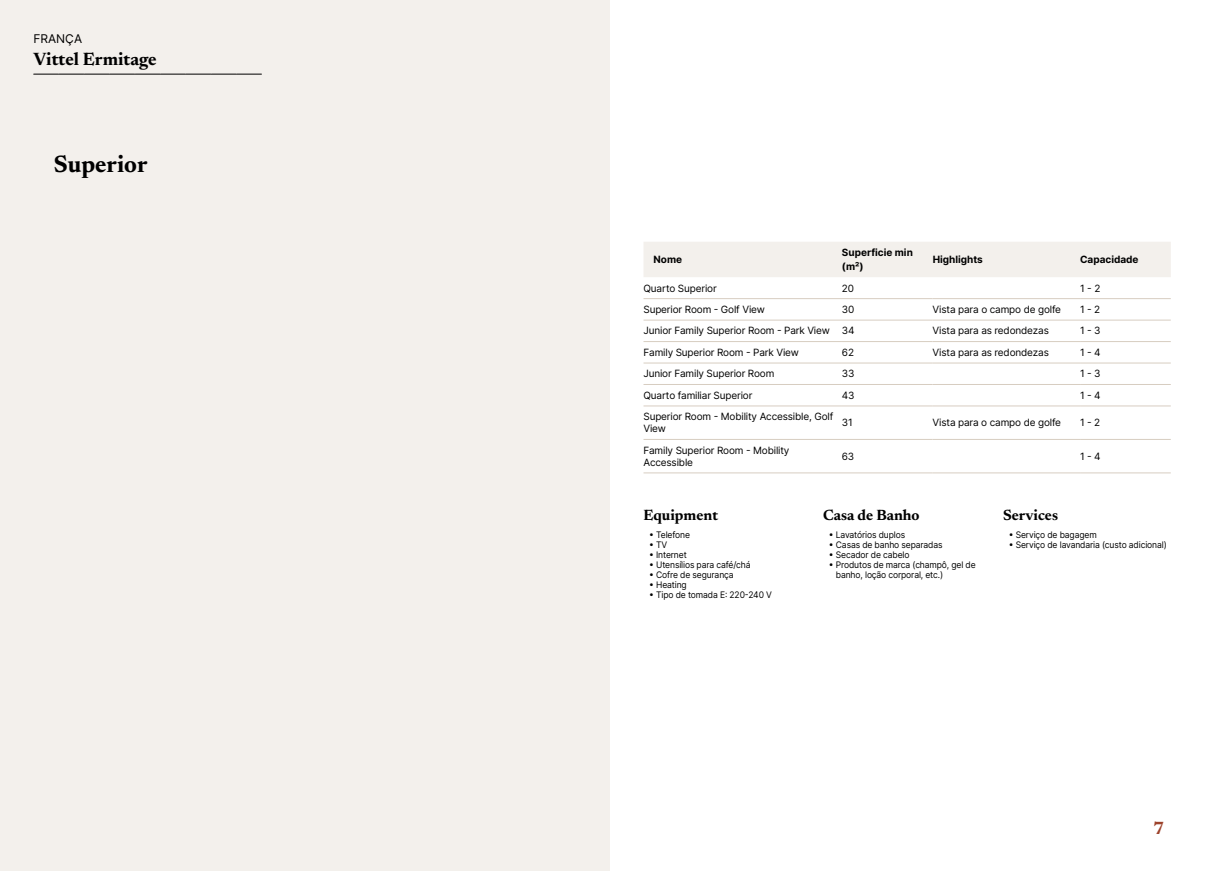
<style>
.page{position:relative;width:1219px;height:871px;background:#fff}
.page>*{position:absolute;margin:0;border:0;box-sizing:border-box;transform-origin:0 0}
.t1{font:700 24px "Newsreader 24 pt";color:#000}
.t2{font:700 18px "Newsreader 24 pt";color:#000}
.t3{font:700 18px "Newsreader 24 pt";color:#9d432c}
.t4{font:700 15px "Newsreader 24 pt";color:#000}
.t5{font:12px "Inter";color:#000}
.t6{font:10px/12px "Inter";letter-spacing:-.015em;color:#000}
.t7{font:700 10px/14px "Inter";color:#000}
.t8{font:9px/10px "Inter";letter-spacing:-.015em;color:#000;scale:.95 1}
</style>
<div class="page">
<div style="left:0;top:0;width:609px;height:870px;background:#f3f0ec"></div>
<svg style="left:34px;top:74px;width:227px;height:1px"></svg>
<div style="left:644px;top:242px;width:527px;height:35px;background:#f3f0ec"></div>
<hr style="left:643px;top:298px;width:199px;height:1px;background:#d7cdc1">
<hr style="left:842px;top:298px;width:91px;height:1px;background:#d7cdc1">
<hr style="left:933px;top:298px;width:147px;height:1px;background:#d7cdc1">
<hr style="left:1080px;top:298px;width:91px;height:1px;background:#d7cdc1">
<hr style="left:643px;top:319px;width:199px;height:1px;background:#d7cdc1">
<hr style="left:842px;top:319px;width:91px;height:1px;background:#d7cdc1">
<hr style="left:933px;top:319px;width:147px;height:1px;background:#d7cdc1">
<hr style="left:1080px;top:319px;width:91px;height:1px;background:#d7cdc1">
<hr style="left:643px;top:341px;width:199px;height:1px;background:#d7cdc1">
<hr style="left:842px;top:341px;width:91px;height:1px;background:#d7cdc1">
<hr style="left:933px;top:341px;width:147px;height:1px;background:#d7cdc1">
<hr style="left:1080px;top:341px;width:91px;height:1px;background:#d7cdc1">
<hr style="left:643px;top:362px;width:199px;height:1px;background:#d7cdc1">
<hr style="left:842px;top:362px;width:91px;height:1px;background:#d7cdc1">
<hr style="left:933px;top:362px;width:147px;height:1px;background:#d7cdc1">
<hr style="left:1080px;top:362px;width:91px;height:1px;background:#d7cdc1">
<hr style="left:643px;top:384px;width:199px;height:1px;background:#d7cdc1">
<hr style="left:842px;top:384px;width:91px;height:1px;background:#d7cdc1">
<hr style="left:933px;top:384px;width:147px;height:1px;background:#d7cdc1">
<hr style="left:1080px;top:384px;width:91px;height:1px;background:#d7cdc1">
<hr style="left:643px;top:405px;width:199px;height:1px;background:#d7cdc1">
<hr style="left:842px;top:405px;width:91px;height:1px;background:#d7cdc1">
<hr style="left:933px;top:405px;width:147px;height:1px;background:#d7cdc1">
<hr style="left:1080px;top:405px;width:91px;height:1px;background:#d7cdc1">
<hr style="left:643px;top:439px;width:199px;height:1px;background:#d7cdc1">
<hr style="left:842px;top:439px;width:91px;height:1px;background:#d7cdc1">
<hr style="left:933px;top:439px;width:147px;height:1px;background:#d7cdc1">
<hr style="left:1080px;top:439px;width:91px;height:1px;background:#d7cdc1">
<hr style="left:643px;top:472px;width:199px;height:1px;background:#d7cdc1">
<hr style="left:842px;top:472px;width:91px;height:1px;background:#d7cdc1">
<hr style="left:933px;top:472px;width:147px;height:1px;background:#d7cdc1">
<hr style="left:1080px;top:472px;width:91px;height:1px;background:#d7cdc1">
<p class="t5" style="left:33px;top:30px;width:50px">FRANÇA</p>
<h2 class="t2" style="left:33px;top:46px;width:125px">Vittel Ermitage</h2>
<h1 class="t1" style="left:54px;top:147px;width:95px">Superior</h1>
<p class="t7" style="left:653px;top:252px;width:30px">Nome</p>
<p class="t7" style="left:842px;top:245px;width:72px">Superficie min (m²)</p>
<p class="t7" style="left:933px;top:252px;width:52px">Highlights</p>
<p class="t7" style="left:1080px;top:252px;width:60px">Capacidade</p>
<p class="t6" style="left:643px;top:281px;width:75px">Quarto Superior</p>
<p class="t6" style="left:842px;top:281px;width:14px">20</p>
<p class="t6" style="left:1080px;top:281px;width:22px">1 - 2</p>
<p class="t6" style="left:643px;top:303px;width:123px">Superior Room - Golf View</p>
<p class="t6" style="left:842px;top:303px;width:14px">30</p>
<p class="t6" style="left:933px;top:303px;width:130px">Vista para o campo de golfe</p>
<p class="t6" style="left:1080px;top:303px;width:22px">1 - 2</p>
<p class="t6" style="left:643px;top:324px;width:213px">Junior Family Superior Room - Park View 34</p>
<p class="t6" style="left:933px;top:324px;width:118px">Vista para as redondezas</p>
<p class="t6" style="left:1080px;top:324px;width:22px">1 - 3</p>
<p class="t6" style="left:643px;top:346px;width:157px">Family Superior Room - Park View</p>
<p class="t6" style="left:842px;top:346px;width:14px">62</p>
<p class="t6" style="left:933px;top:346px;width:118px">Vista para as redondezas</p>
<p class="t6" style="left:1080px;top:346px;width:22px">1 - 4</p>
<p class="t6" style="left:643px;top:367px;width:133px">Junior Family Superior Room</p>
<p class="t6" style="left:842px;top:367px;width:14px">33</p>
<p class="t6" style="left:1080px;top:367px;width:22px">1 - 3</p>
<p class="t6" style="left:643px;top:389px;width:110px">Quarto familiar Superior</p>
<p class="t6" style="left:842px;top:389px;width:14px">43</p>
<p class="t6" style="left:1080px;top:389px;width:22px">1 - 4</p>
<p class="t6" style="left:643px;top:410px;width:191px">Superior Room - Mobility Accessible, Golf<br>View</p>
<p class="t6" style="left:842px;top:416px;width:12px">31</p>
<p class="t6" style="left:933px;top:416px;width:130px">Vista para o campo de golfe</p>
<p class="t6" style="left:1080px;top:416px;width:22px">1 - 2</p>
<p class="t6" style="left:643px;top:444px;width:148px">Family Superior Room - Mobility<br>Accessible</p>
<p class="t6" style="left:842px;top:450px;width:14px">63</p>
<p class="t6" style="left:1080px;top:450px;width:22px">1 - 4</p>
<h3 class="t4" style="left:643px;top:504px;width:76px">Equipment</h3>
<p class="t8" style="left:649px;top:529px;width:44px">• Telefone</p>
<p class="t8" style="left:649px;top:539px;width:21px">• TV</p>
<p class="t8" style="left:649px;top:549px;width:41px">• Internet</p>
<p class="t8" style="left:649px;top:559px;width:108px">• Utensílios para café/chá</p>
<p class="t8" style="left:649px;top:569px;width:90px">• Cofre de segurança</p>
<p class="t8" style="left:649px;top:579px;width:41px">• Heating</p>
<p class="t8" style="left:649px;top:589px;width:131px">• Tipo de tomada E: 220-240 V</p>
<h3 class="t4" style="left:823px;top:504px;width:98px">Casa de Banho</h3>
<p class="t8" style="left:829px;top:529px;width:82px">• Lavatórios duplos</p>
<p class="t8" style="left:829px;top:539px;width:121px">• Casas de banho separadas</p>
<p class="t8" style="left:829px;top:549px;width:86px">• Secador de cabelo</p>
<p class="t8" style="left:836px;top:559px;width:149px;text-indent:-7px">• Produtos de marca (champô, gel de banho, loção corporal, etc.)</p>
<h3 class="t4" style="left:1003px;top:504px;width:57px">Services</h3>
<p class="t8" style="left:1009px;top:529px;width:94px">• Serviço de bagagem</p>
<p class="t8" style="left:1009px;top:539px;width:168px">• Serviço de lavandaria (custo adicional)</p>
<h2 class="t3" style="left:1153px;top:814px;width:13px">7</h2>
</div>
